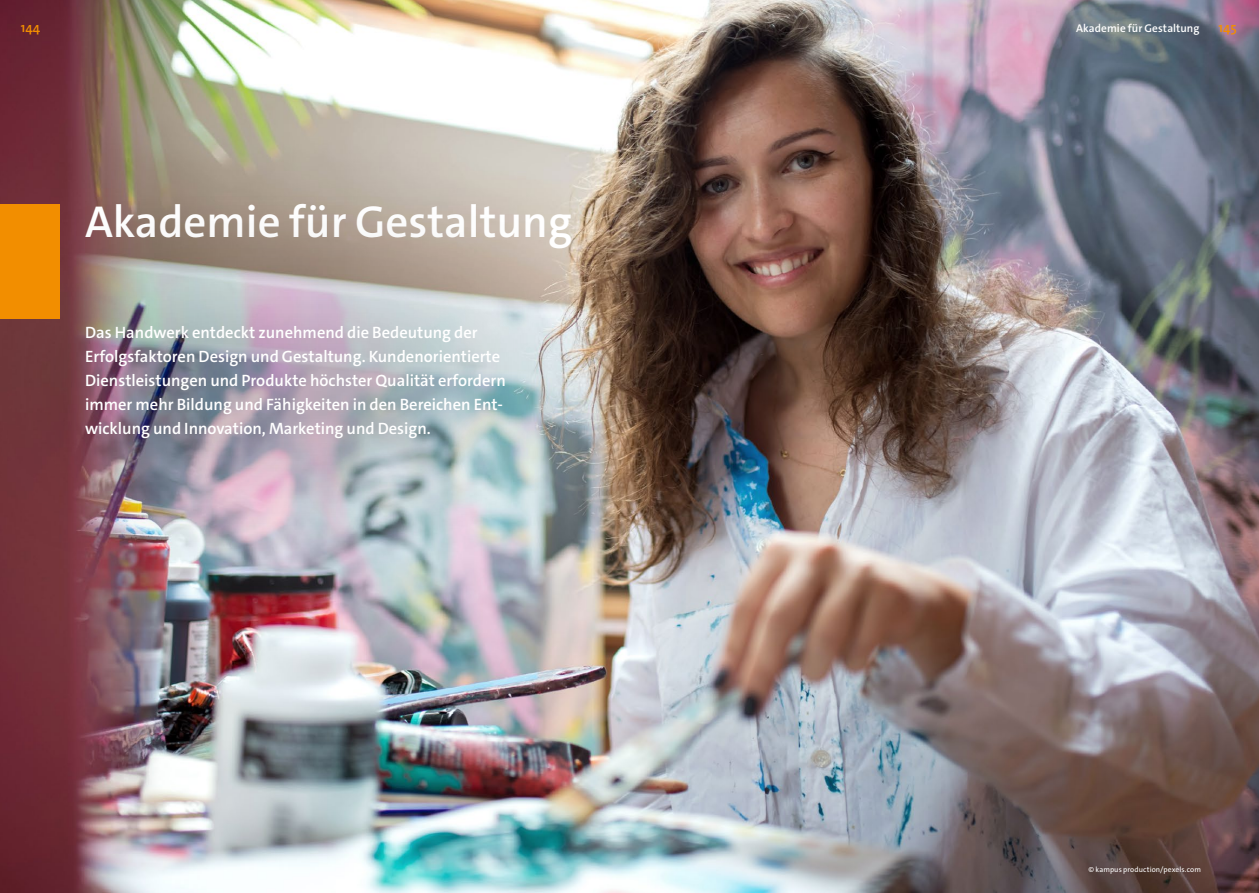
<style>
.page{position:relative;width:1259px;height:893px;background:#fff}
.page>*{position:absolute;margin:0;border:0;box-sizing:border-box;transform-origin:0 0}
.t1{font:600 45px "The Sans C4 s";color:#fff}
.t2{font:600 16.5px/24px "The Sans C4 s";color:#fff}
.t3{font:600 13.5px "The Sans C4 s";color:#f28e00}
.t4{font:600 11.25px "The Sans C4 s";letter-spacing:.005em;color:#fff}
.t5{font:7.5px "The Sans C4 s";letter-spacing:.015em;color:#fff}
</style>
<div class="page">
<img style="left:0;top:0;width:1259px;height:893px">
<div style="left:0;top:187px;width:631px;height:390px;background:#000;opacity:.75"></div>
<div style="left:0;top:204px;width:60px;height:115px;background:#f28e00"></div>
<p class="t4" style="left:1076px;top:21px;width:125px">Akademie für Gestaltung</p>
<p class="t3" style="left:21px;top:19px;width:21px">144</p>
<p class="t3" style="left:1218px;top:19px;width:20px">145</p>
<h1 class="t1" style="left:85px;top:193px;width:488px">Akademie für Gestaltung</h1>
<p class="t2" style="left:85px;top:321px;width:422px">Das Handwerk entdeckt zunehmend die Bedeutung der Erfolgsfaktoren Design und Gestaltung. Kundenorientierte Dienstleistungen und Produkte höchster Qualität erfordern immer mehr Bildung und Fähigkeiten in den Bereichen Ent&shy;wicklung und Innovation, Marketing und Design.</p>
<p class="t5" style="left:1088px;top:864px;width:114px">© kampus production/pexels.com</p>
</div>
